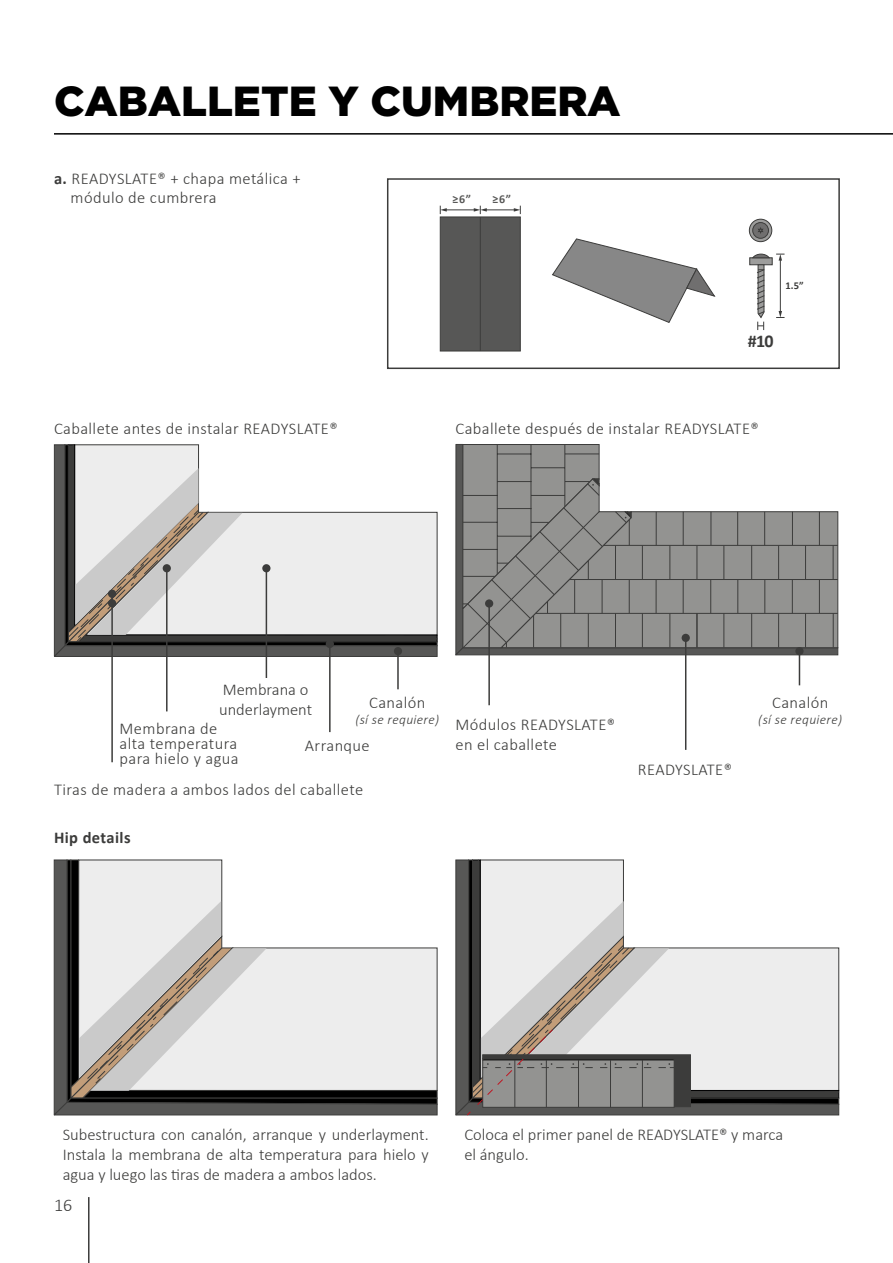
<style>
.page{position:relative;width:893px;height:1263px;background:#fff}
.page>*{position:absolute;margin:0;border:0;box-sizing:border-box;transform-origin:0 0}
.t1{font:900 42px "Gotham";color:#000}
.t2{font:700 18px "Calibri";color:#3c3c3b}
.t3{font:300 18px "Calibri";color:#3c3c3b}
.t4{font:300 16.5px/19.8px "Calibri";letter-spacing:.025em;color:#3c3c3b}
.t5{font:300 16.5px/19.8px "Calibri";color:#3c3c3b}
.t6{font:700 16.5px "Calibri";letter-spacing:.025em;color:#3c3c3b}
.t7{font:italic 300 13.5px "Calibri";letter-spacing:.025em;color:#3c3c3b}
.t8{font:700 12px "Calibri";color:#575756}
.t9{font:700 10.5px "Calibri";color:#3c3c3b}
.s1{font-weight:700}
</style>
<div class="page">
<hr style="left:88px;top:1197px;width:2px;height:66px;background:#3c3c3b">
<svg style="left:455px;top:859px;width:384px;height:257px"></svg>
<svg style="left:455px;top:444px;width:384px;height:213px"></svg>
<hr style="left:685px;top:638px;width:1px;height:112px;background:#3c3c3b">
<hr style="left:329px;top:644px;width:2px;height:88px;background:#3c3c3b">
<hr style="left:397px;top:651px;width:2px;height:38px;background:#3c3c3b">
<hr style="left:799px;top:650px;width:1px;height:35px;background:#3c3c3b">
<div style="left:682px;top:634px;width:8px;height:8px;background:#3c3c3b;border-radius:50%"></div>
<div style="left:795px;top:647px;width:9px;height:8px;background:#3c3c3b;border-radius:50%"></div>
<div style="left:485px;top:599px;width:8px;height:9px;background:#3c3c3b;border-radius:50%"></div>
<hr style="left:488px;top:603px;width:2px;height:102px;background:#3c3c3b">
<hr style="left:54px;top:133px;width:839px;height:2px;background:#000">
<svg style="left:53px;top:444px;width:385px;height:213px"></svg>
<svg style="left:53px;top:859px;width:385px;height:257px"></svg>
<hr style="left:166px;top:568px;width:2px;height:143px;background:#3c3c3b">
<hr style="left:266px;top:568px;width:1px;height:110px;background:#3c3c3b">
<div style="left:163px;top:564px;width:8px;height:8px;background:#3c3c3b;border-radius:50%"></div>
<div style="left:262px;top:564px;width:8px;height:8px;background:#3c3c3b;border-radius:50%"></div>
<div style="left:108px;top:590px;width:8px;height:8px;background:#3c3c3b;border-radius:50%"></div>
<div style="left:108px;top:599px;width:8px;height:8px;background:#3c3c3b;border-radius:50%"></div>
<hr style="left:111px;top:594px;width:2px;height:168px;background:#3c3c3b">
<div style="left:387px;top:178px;width:453px;height:191px;border:2px solid #3c3c3b"></div>
<div style="left:440px;top:217px;width:81px;height:134px;background:#575756;border:1px solid #3c3c3b"></div>
<hr style="left:480px;top:217px;width:1px;height:134px;background:#3c3c3b">
<svg style="left:440px;top:206px;width:81px;height:8px"></svg>
<svg style="left:552px;top:238px;width:164px;height:85px"></svg>
<svg style="left:749px;top:219px;width:23px;height:23px"></svg>
<div style="left:749px;top:219px;width:23px;height:23px;border:1px solid #3c3c3b;border-radius:50%"></div>
<div style="left:753px;top:223px;width:15px;height:15px;background:#706f6f;border-radius:50%"></div>
<div style="left:752px;top:222px;width:17px;height:17px;border:1px solid #3c3c3b;border-radius:50%"></div>
<svg style="left:758px;top:227px;width:5px;height:7px"></svg>
<div style="left:749px;top:257px;width:24px;height:8px;background:#9d9d9c;border:1px solid #3c3c3b"></div>
<hr style="left:780px;top:259px;width:1px;height:53px;background:#3c3c3b">
<svg style="left:776px;top:311px;width:8px;height:7px"></svg>
<svg style="left:776px;top:254px;width:8px;height:7px"></svg>
<svg style="left:751px;top:253px;width:19px;height:77px"></svg>
<h1 class="t1" style="left:54px;top:77px;width:568px">CABALLETE Y CUMBRERA</h1>
<p class="t4" style="left:71px;top:168px;width:232px;text-indent:-17px"><span class="s1">a.</span> READYSLATE® + chapa metálica + módulo de cumbrera</p>
<p class="t4" style="left:54px;top:419px;width:285px">Caballete antes de instalar READYSLATE®</p>
<p class="t8" style="left:452px;top:191px;width:20px">≥6”</p>
<p class="t8" style="left:492px;top:191px;width:20px">≥6”</p>
<p class="t9" style="left:786px;top:278px;width:20px">1.5”</p>
<p class="t2" style="left:748px;top:328px;width:27px">#10</p>
<p class="t4" style="left:455px;top:419px;width:305px">Caballete después de instalar READYSLATE®</p>
<p class="t5" style="left:219px;top:679px;width:94px">Membrana o underlayment</p>
<p class="t4" style="left:369px;top:692px;width:58px">Canalón</p>
<p class="t7" style="left:355px;top:711px;width:85px">(sí se requiere)</p>
<p class="t4" style="left:120px;top:721px;width:121px;line-height:15px">Membrana de alta temperatura para hielo y agua</p>
<p class="t4" style="left:305px;top:735px;width:66px">Arranque</p>
<p class="t4" style="left:54px;top:780px;width:311px">Tiras de madera a ambos lados del caballete</p>
<p class="t6" style="left:54px;top:826px;width:78px">Hip details</p>
<p class="t4" style="left:455px;top:715px;width:161px">Módulos READYSLATE® en el caballete</p>
<p class="t4" style="left:638px;top:759px;width:96px">READYSLATE®</p>
<p class="t4" style="left:772px;top:692px;width:58px">Canalón</p>
<p class="t7" style="left:758px;top:711px;width:85px">(sí se requiere)</p>
<p class="t4" style="left:63px;top:1124px;width:368px;text-align:justify">Subestructura con canalón, arranque y underlayment.<br>Instala la membrana de alta temperatura para hielo y agua y luego las tiras de madera a ambos lados.</p>
<p class="t5" style="left:464px;top:1124px;width:320px">Coloca el primer panel de READYSLATE® y marca el ángulo.</p>
<p class="t3" style="left:54px;top:1193px;width:20px">16</p>
</div>
